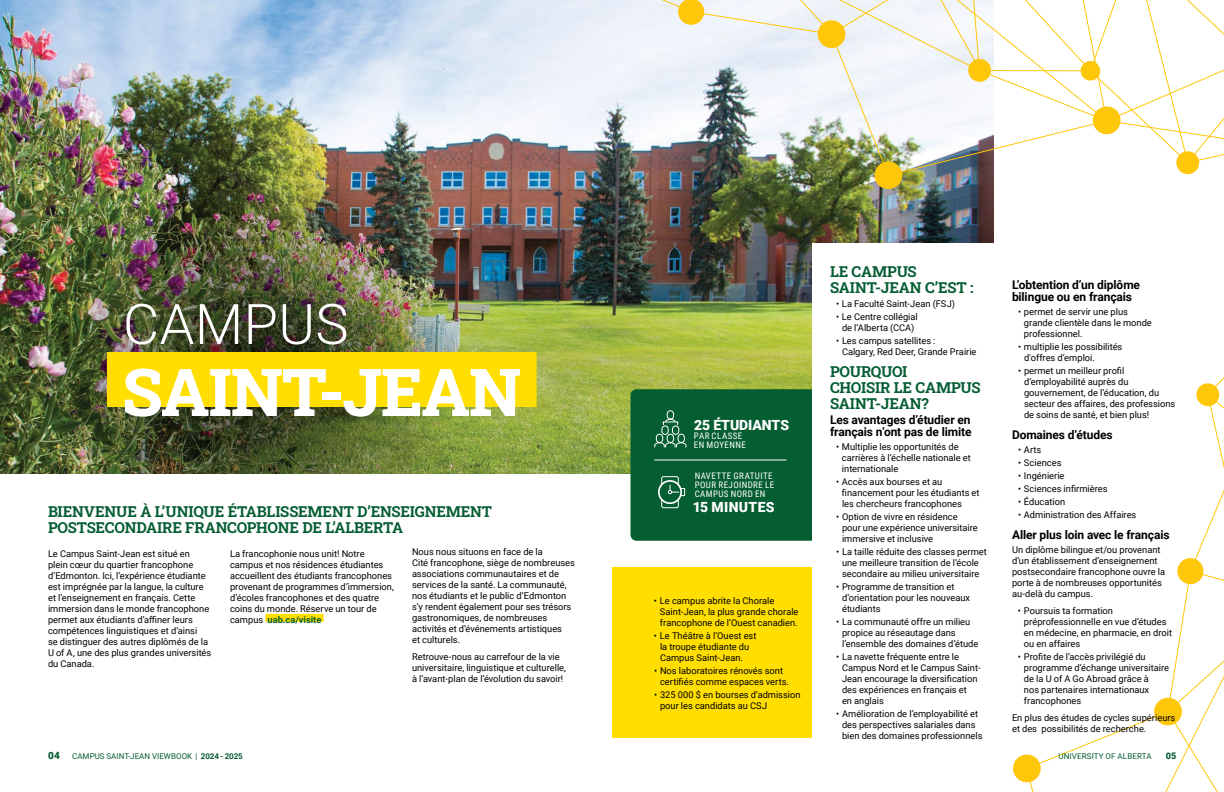
<style>
.page{position:relative;width:1224px;height:792px;background:#fff}
.page>*{position:absolute;margin:0;border:0;box-sizing:border-box;transform-origin:0 0}
.t1{font:800 66px "Roboto Slab";letter-spacing:-.015em;color:#fff}
.t2{font:300 56px "Roboto";letter-spacing:.005em;color:#fff}
.t3{font:700 15px/16px "Roboto Slab";letter-spacing:-.015em;color:#055d32}
.t4{font:900 14px "Roboto";letter-spacing:-.005em;color:#fff}
.t5{font:900 14px "Roboto";letter-spacing:.025em;color:#fff}
.t6{font:700 12px/12px "Roboto";letter-spacing:-.01em;color:#000}
.t7{font:9.3px/11px "Roboto";color:#000}
.t8{font:9px/9px "Roboto Condensed";letter-spacing:.045em;color:#fff}
.t9{font:900 9px "Roboto";color:#055d32}
.t10{font:8px "Roboto";letter-spacing:.005em;color:#055d32}
.s1{font-weight:700;color:#055d32}
.s2{font-weight:900;font-size:10px}
.s3{font-weight:700}
</style>
<div class="page">
<svg style="left:1013px;top:754px;width:13px;height:29px"></svg>
<svg style="left:1039px;top:377px;width:185px;height:415px"></svg>
<div style="left:612px;top:568px;width:200px;height:170px;background:#ffde00"></div>
<img style="left:0;top:0;width:994px;height:473px">
<div style="left:812px;top:243px;width:200px;height:367px;background:#fff"></div>
<img style="left:44px;top:164px;width:422px;height:309px">
<div style="left:107px;top:352px;width:430px;height:55px;background:#ffde00"></div>
<div style="left:265px;top:614px;width:59px;height:8px;background:#ffde00"></div>
<svg style="left:873px;top:177px;width:31px;height:14px"></svg>
<img style="left:612px;top:164px;width:588px;height:13px">
<svg style="left:612px;top:0;width:612px;height:164px"></svg>
<div style="left:630px;top:389px;width:182px;height:152px;background:#055d32"></div>
<hr style="left:654px;top:460px;width:132px;height:1px;background:#fff">
<h2 class="t2" style="left:123px;top:285px;width:227px">CAMPUS</h2>
<h1 class="t1" style="left:122px;top:347px;width:401px">SAINT-JEAN</h1>
<h3 class="t3" style="left:48px;top:503px;width:445px">BIENVENUE À L’UNIQUE ÉTABLISSEMENT D’ENSEIGNEMENT<br>POSTSECONDAIRE FRANCOPHONE DE L’ALBERTA</h3>
<p class="t7" style="left:48px;top:548px;width:165px">Le Campus Saint-Jean est situé en plein cœur du quartier francophone d’Edmonton. Ici, l’expérience étudiante est imprégnée par la langue, la culture et l’enseignement en français. Cette immersion dans le monde francophone permet aux étudiants d’affiner leurs compétences linguistiques et d’ainsi<br>se distinguer des autres diplômés de la U of A, une des plus grandes universités du Canada.</p>
<p class="t7" style="left:230px;top:548px;width:165px">La francophonie nous unit! Notre campus et nos résidences étudiantes accueillent des étudiants francophones provenant de programmes d’immersion, d’écoles francophones et des quatre coins du monde. Réserve un tour de campus <span class="s1">uab.ca/visite</span></p>
<p class="t7" style="left:412px;top:546px;width:164px">Nous nous situons en face de la<br>Cité francophone, siège de nombreuses associations communautaires et de services de la santé. La communauté, nos étudiants et le public d’Edmonton s’y rendent également pour ses trésors gastronomiques, de nombreuses activités et d’événements artistiques<br>et culturels.</p>
<p class="t7" style="left:412px;top:651px;width:156px">Retrouve-nous au carrefour de la vie universitaire, linguistique et culturelle, à l’avant-plan de l’évolution du savoir!</p>
<h3 class="t4" style="left:694px;top:415px;width:97px">25 ÉTUDIANTS</h3>
<p class="t8" style="left:694px;top:431px;width:53px">PAR CLASSE<br>EN MOYENNE</p>
<p class="t8" style="left:695px;top:471px;width:81px">NAVETTE GRATUITE<br>POUR REJOINDRE LE<br>CAMPUS NORD EN</p>
<h3 class="t5" style="left:693px;top:498px;width:83px">15 MINUTES</h3>
<p class="t7" style="left:660px;top:595px;width:140px;text-indent:-6px">• Le campus abrite la Chorale<br>Saint-Jean, la plus grande chorale francophone de l’Ouest canadien.</p>
<p class="t7" style="left:660px;top:630px;width:98px;text-indent:-6px">• Le Théâtre à l’Ouest est la troupe étudiante du<br>Campus Saint-Jean.</p>
<p class="t7" style="left:660px;top:665px;width:131px;text-indent:-6px">• Nos laboratoires rénovés sont certifiés comme espaces verts.</p>
<p class="t7" style="left:660px;top:689px;width:142px;text-indent:-6px">• 325 000 $ en bourses d’admission pour les candidats au CSJ</p>
<h3 class="t3" style="left:830px;top:263px;width:145px">LE CAMPUS<br>SAINT-JEAN C’EST :</h3>
<p class="t7" style="left:836px;top:298px;width:121px">• La Faculté Saint-Jean (FSJ)</p>
<p class="t7" style="left:836px;top:311px;width:83px;text-align:center">• Le Centre collégial de l’Alberta (CCA)</p>
<p class="t7" style="left:842px;top:335px;width:136px;text-indent:-6px">• Les campus satellites :<br>Calgary, Red Deer, Grande Prairie</p>
<h3 class="t3" style="left:830px;top:363px;width:152px">POURQUOI<br>CHOISIR LE CAMPUS<br>SAINT-JEAN?</h3>
<p class="t6" style="left:830px;top:413px;width:143px">Les avantages d’étudier en français n’ont pas de limite</p>
<p class="t7" style="left:842px;top:441px;width:130px;text-indent:-6px">• Multiplie les opportunités de carrières à l’échelle nationale et internationale</p>
<p class="t7" style="left:842px;top:476px;width:139px;text-indent:-6px">• Accès aux bourses et au financement pour les étudiants et les chercheurs francophones</p>
<p class="t7" style="left:842px;top:511px;width:137px;text-indent:-6px">• Option de vivre en résidence pour une expérience universitaire immersive et inclusive</p>
<p class="t7" style="left:836px;top:546px;width:152px;text-align:center">• La taille réduite des classes permet une meilleure transition de l’école secondaire au milieu universitaire</p>
<p class="t7" style="left:842px;top:581px;width:130px;text-indent:-6px">• Programme de transition et d’orientation pour les nouveaux étudiants</p>
<p class="t7" style="left:842px;top:616px;width:138px;text-indent:-6px">• La communauté offre un milieu propice au réseautage dans l’ensemble des domaines d’étude</p>
<p class="t7" style="left:842px;top:651px;width:140px;text-indent:-6px">• La navette fréquente entre le<br>Campus Nord et le Campus Saint-<br>Jean encourage la diversification des expériences en français et<br>en anglais</p>
<p class="t7" style="left:842px;top:708px;width:142px;text-indent:-6px">• Amélioration de l’employabilité et des perspectives salariales dans bien des domaines professionnels</p>
<p class="t6" style="left:1012px;top:279px;width:130px">L’obtention d’un diplôme bilingue ou en français</p>
<p class="t7" style="left:1024px;top:306px;width:129px;text-indent:-6px">• permet de servir une plus grande clientèle dans le monde professionnel.</p>
<p class="t7" style="left:1024px;top:341px;width:100px;text-indent:-6px">• multiplie les possibilités d'offres d’emploi.</p>
<p class="t7" style="left:1024px;top:365px;width:153px;text-indent:-6px">• permet un meilleur profil d’employabilité auprès du gouvernement, de l’éducation, du secteur des affaires, des professions de soins de santé, et bien plus!</p>
<p class="t6" style="left:1012px;top:429px;width:102px">Domaines d’études</p>
<p class="t7" style="left:1018px;top:444px;width:25px">• Arts</p>
<p class="t7" style="left:1018px;top:457px;width:45px">• Sciences</p>
<p class="t7" style="left:1018px;top:470px;width:48px">• Ingénierie</p>
<p class="t7" style="left:1018px;top:483px;width:91px">• Sciences infirmières</p>
<p class="t7" style="left:1018px;top:496px;width:49px">• Éducation</p>
<p class="t7" style="left:1018px;top:509px;width:120px">• Administration des Affaires</p>
<p class="t6" style="left:1012px;top:529px;width:159px">Aller plus loin avec le français</p>
<p class="t7" style="left:1012px;top:544px;width:155px">Un diplôme bilingue et/ou provenant d’un établissement d’enseignement postsecondaire francophone ouvre la porte à de nombreuses opportunités au-delà du campus.</p>
<p class="t7" style="left:1024px;top:605px;width:150px;text-indent:-6px">• Poursuis ta formation préprofessionnelle en vue d’études en médecine, en pharmacie, en droit ou en affaires</p>
<p class="t7" style="left:1024px;top:651px;width:147px;text-indent:-6px">• Profite de l’accès privilégié du programme d’échange universitaire de la U of A Go Abroad grâce à<br>nos partenaires internationaux francophones</p>
<p class="t7" style="left:1012px;top:712px;width:165px">En plus des études de cycles supérieurs et des possibilités de recherche.</p>
<p class="t10" style="left:48px;top:750px;width:196px"><span class="s2">04</span> CAMPUS SAINT-JEAN VIEWBOOK | <span class="s3">2024 - 2025</span></p>
<p class="t10" style="left:1059px;top:750px;width:95px">UNIVERSITY OF ALBERTA</p>
<p class="t9" style="left:1166px;top:749px;width:12px">05</p>
</div>
